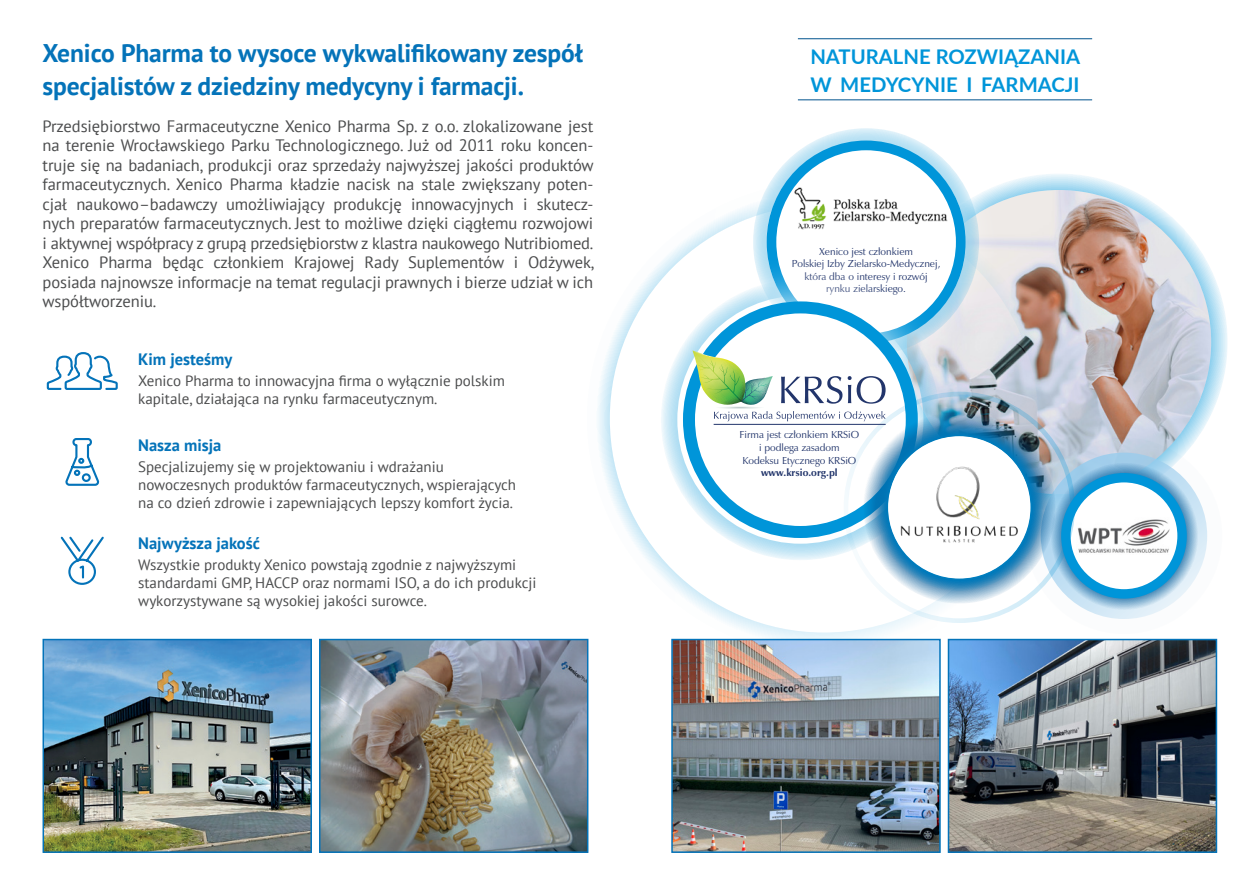
<style>
.page{position:relative;width:1259px;height:893px;background:#fff}
.page>*{position:absolute;margin:0;border:0;box-sizing:border-box;transform-origin:0 0}
.t1{font:700 25.5px/32.4px "PT Sans";letter-spacing:-.005em;color:#0473b9}
.t2{font:700 20.25px "Lato";color:#0095d9}
.t3{font:16.5px/19.5px "PT Sans";letter-spacing:-.005em;color:#4b4c4d;text-align:justify}
.t4{font:700 16.5px "PT Sans";color:#0473b9}
.t5{font:15px/18px "PT Sans";color:#4b4c4d}
.t6{font:10.5px/12.6px "Zapf Humnst PL";color:#22356b;text-align:center}
.t7{font:700 10.5px "Zapf Humnst PL";color:#22356b}
</style>
<div class="page">
<img style="left:906px;top:190px;width:305px;height:304px;border-radius:152px">
<div style="left:890px;top:173px;width:337px;height:338px;border:16px solid #0095d9;border-radius:50%"></div>
<div style="left:586px;top:182px;width:475px;height:474px;border:23px solid #0095d9;border-radius:50%"></div>
<svg style="left:729px;top:128px;width:274px;height:253px"></svg>
<div style="left:771px;top:145px;width:189px;height:194px;background:#fff;border-radius:50%"></div>
<div style="left:766px;top:141px;width:199px;height:202px;border:10px solid #0095d9;border-radius:50%"></div>
<img style="left:783px;top:180px;width:170px;height:50px">
<img style="left:950px;top:642px;width:264px;height:208px">
<div style="left:947px;top:639px;width:270px;height:214px;border:2px solid #0473b9"></div>
<img style="left:674px;top:642px;width:263px;height:208px">
<div style="left:671px;top:639px;width:269px;height:214px;border:2px solid #0473b9"></div>
<hr style="left:798px;top:38px;width:294px;height:1px;background:#00538e">
<hr style="left:798px;top:99px;width:294px;height:1px;background:#00538e">
<div style="left:1025px;top:437px;width:197px;height:197px;border:45px solid #005896;border-radius:50%"></div>
<svg style="left:1066px;top:478px;width:116px;height:116px"></svg>
<div style="left:1061px;top:473px;width:125px;height:126px;border:9px solid #0095d9;border-radius:50%"></div>
<svg style="left:636px;top:255px;width:328px;height:329px"></svg>
<div style="left:689px;top:307px;width:222px;height:225px;background:#fff;border-radius:50%"></div>
<div style="left:683px;top:301px;width:234px;height:237px;border:12px solid #0095d9;border-radius:50%"></div>
<div style="left:863px;top:411px;width:192px;height:193px;border:25px solid #005896;border-radius:50%"></div>
<div style="left:843px;top:392px;width:232px;height:231px;border:5px solid #0095d9;border-radius:50%"></div>
<div style="left:888px;top:436px;width:142px;height:143px;background:#fff;border-radius:50%"></div>
<div style="left:875px;top:424px;width:168px;height:167px;border:13px solid #0095d9;border-radius:50%"></div>
<hr style="left:713px;top:424px;width:172px;height:1px;background:#22356b">
<svg style="left:692px;top:350px;width:193px;height:71px"></svg>
<img style="left:1077px;top:517px;width:94px;height:38px">
<img style="left:894px;top:447px;width:130px;height:113px">
<img style="left:322px;top:642px;width:263px;height:208px">
<div style="left:319px;top:639px;width:269px;height:214px;border:2px solid #0473b9"></div>
<img style="left:46px;top:642px;width:263px;height:208px">
<div style="left:43px;top:639px;width:269px;height:214px;border:2px solid #0473b9"></div>
<svg style="left:46px;top:352px;width:72px;height:38px"></svg>
<svg style="left:66px;top:438px;width:34px;height:48px"></svg>
<svg style="left:60px;top:536px;width:44px;height:49px"></svg>
<svg style="left:586px;top:349px;width:11px;height:307px"></svg>
<p class="t1" style="left:43px;top:37px;width:542px">Xenico Pharma to wysoce wykwalifikowany zespół specjalistów z dziedziny medycyny i farmacji.</p>
<p class="t3" style="left:43px;top:116px;width:553px">Przedsiębiorstwo Farmaceutyczne Xenico Pharma Sp. z o.o. zlokalizowane jest na terenie Wrocławskiego Parku Technologicznego. Już od 2011 roku koncen&shy;truje się na badaniach, produkcji oraz sprzedaży najwyższej jakości produktów farmaceutycznych. Xenico Pharma kładzie nacisk na stale zwiększany poten&shy;cjał naukowo–badawczy umożliwiający produkcję innowacyjnych i skutecz&shy;nych preparatów farmaceutycznych. Jest to możliwe dzięki ciągłemu rozwojowi i aktywnej współpracy z grupą przedsiębiorstw z klastra naukowego Nutribiomed.<br>Xenico Pharma będąc członkiem Krajowej Rady Suplementów i Odżywek, posiada najnowsze informacje na temat regulacji prawnych i bierze udział w ich współtworzeniu.</p>
<p class="t4" style="left:138px;top:348px;width:96px">Kim jesteśmy</p>
<p class="t5" style="left:138px;top:371px;width:368px">Xenico Pharma to innowacyjna firma o wyłącznie polskim kapitale, działająca na rynku farmaceutycznym.</p>
<p class="t4" style="left:138px;top:434px;width:85px">Nasza misja</p>
<p class="t5" style="left:138px;top:457px;width:379px">Specjalizujemy się w projektowaniu i wdrażaniu nowoczesnych produktów farmaceutycznych, wspierających na co dzień zdrowie i zapewniających lepszy komfort życia.</p>
<p class="t4" style="left:138px;top:533px;width:123px">Najwyższa jakość</p>
<p class="t5" style="left:138px;top:556px;width:400px">Wszystkie produkty Xenico powstają zgodnie z najwyższymi standardami GMP, HACCP oraz normami ISO, a do ich produkcji wykorzystywane są wysokiej jakości surowce.</p>
<p class="t2" style="left:810px;top:42px;width:271px">NATURALNE ROZWIĄZANIA</p>
<p class="t2" style="left:810px;top:69px;width:271px">W MEDYCYNIE I FARMACJI</p>
<p class="t6" style="left:791px;top:245px;width:150px">Xenico jest członkiem<br>Polskiej Izby Zielarsko-Medycznej, która dba o interesy i rozwój rynku zielarskiego.</p>
<p class="t6" style="left:739px;top:428px;width:121px">Firma jest członkiem KRSiO</p>
<p class="t6" style="left:759px;top:441px;width:82px">i podlega zasadom</p>
<p class="t6" style="left:742px;top:454px;width:115px">Kodeksu Etycznego KRSiO</p>
<p class="t7" style="left:761px;top:466px;width:78px">www.krsio.org.pl</p>
</div>
